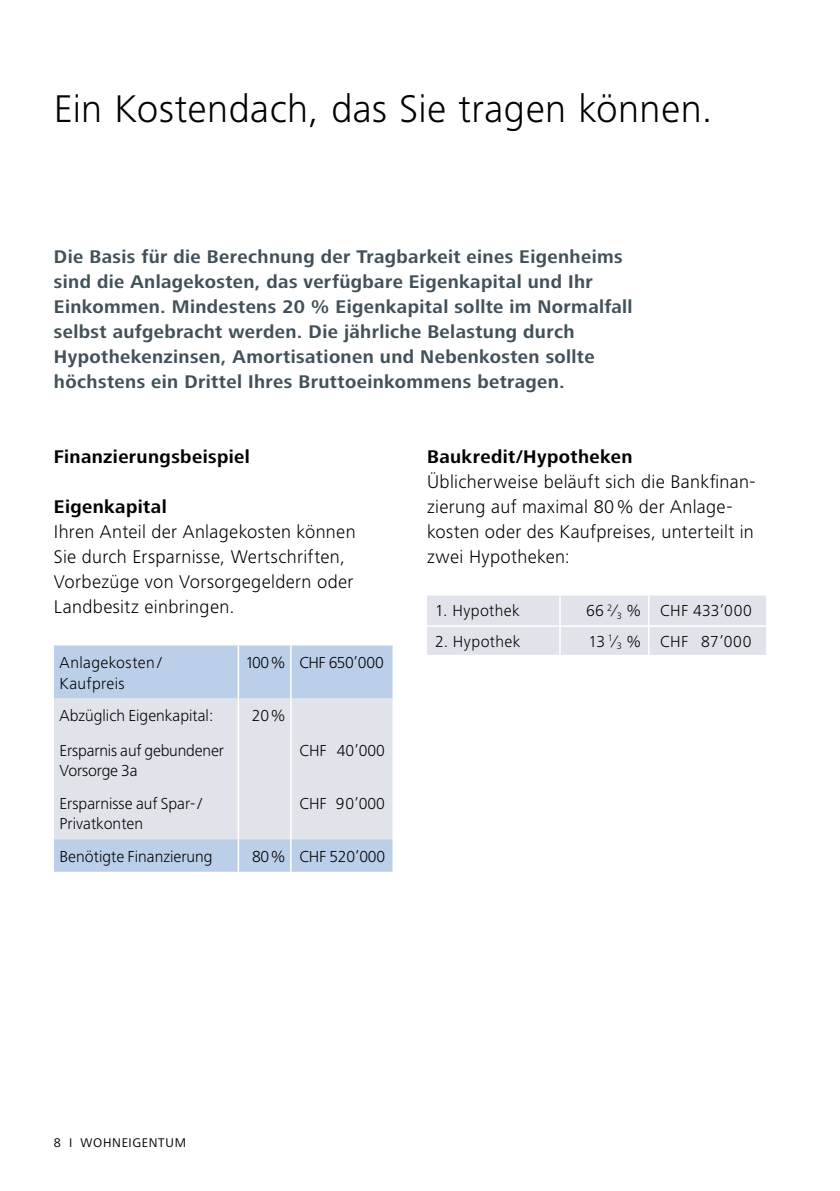
<style>
.page{position:relative;width:840px;height:1191px;background:#fff}
.page>*{position:absolute;margin:0;border:0;box-sizing:border-box;transform-origin:0 0}
.t1{font:300 40px "Frutiger Next LT";letter-spacing:.01em;color:#000}
.t2{font:700 19px/25px "Frutiger Next LT";letter-spacing:.02em;color:#425159}
.t3{font:300 19px/25px "Frutiger Next LT";letter-spacing:.015em;color:#000}
.t4{font:700 19px "Frutiger Next LT";letter-spacing:.02em;color:#000}
.t5{font:300 16.4px/20.4px "Frutiger Next LT";color:#000}
.t6{font:300 16.4px/20.4px "Frutiger Next LT";letter-spacing:.025em;color:#000}
.t7{font:300 16.4px "Frutiger Next LT";letter-spacing:-.03em;color:#000}
.t8{font:13px "Frutiger Next LT";letter-spacing:.05em;color:#000}
</style>
<div class="page">
<div style="left:54px;top:645px;width:338px;height:226px;background:#bbcfe9"></div>
<div style="left:54px;top:698px;width:338px;height:141px;background:#e0e4ea"></div>
<hr style="left:237px;top:645px;width:2px;height:53px;background:#fff">
<hr style="left:290px;top:645px;width:1px;height:53px;background:#fff">
<hr style="left:237px;top:698px;width:2px;height:35px;background:#fff">
<hr style="left:290px;top:698px;width:1px;height:35px;background:#fff">
<hr style="left:237px;top:733px;width:2px;height:53px;background:#fff">
<hr style="left:290px;top:733px;width:1px;height:53px;background:#fff">
<hr style="left:237px;top:786px;width:2px;height:53px;background:#fff">
<hr style="left:290px;top:786px;width:1px;height:53px;background:#fff">
<hr style="left:237px;top:839px;width:2px;height:32px;background:#fff">
<hr style="left:290px;top:839px;width:1px;height:32px;background:#fff">
<div style="left:427px;top:595px;width:338px;height:60px;background:#e0e4ea"></div>
<hr style="left:648px;top:625px;width:117px;height:2px;background:#fff">
<hr style="left:647px;top:627px;width:2px;height:28px;background:#fff">
<h1 class="t1" style="left:54px;top:86px;width:659px">Ein Kostendach, das Sie tragen können.</h1>
<p class="t2" style="left:54px;top:244px;width:580px">Die Basis für die Berechnung der Tragbarkeit eines Eigenheims sind die Anlagekosten, das verfügbare Eigenkapital und Ihr Einkommen. Mindestens 20 % Eigenkapital sollte im Normalfall selbst aufgebracht werden. Die jährliche Belastung durch Hypothekenzinsen, Amortisationen und Nebenkosten sollte höchstens ein Drittel Ihres Bruttoeinkommens betragen.</p>
<p class="t4" style="left:54px;top:446px;width:197px">Finanzierungsbeispiel</p>
<p class="t4" style="left:54px;top:496px;width:114px">Eigenkapital</p>
<p class="t3" style="left:54px;top:519px;width:303px">Ihren Anteil der Anlagekosten können Sie durch Ersparnisse, Wertschriften, Vorbezüge von Vorsorgegeldern oder Landbesitz einbringen.</p>
<p class="t6" style="left:60px;top:652px;width:104px">Anlagekosten /<br>Kaufpreis</p>
<p class="t7" style="left:245px;top:653px;width:140px">100% CHF 650’000</p>
<p class="t5" style="left:60px;top:705px;width:155px">Abzüglich Eigenkapital:</p>
<p class="t5" style="left:251px;top:705px;width:35px">20%</p>
<p class="t5" style="left:60px;top:740px;width:166px">Ersparnis auf gebundener<br>Vorsorge 3a</p>
<p class="t5" style="left:299px;top:740px;width:87px">CHF 40’000</p>
<p class="t5" style="left:60px;top:793px;width:144px">Ersparnisse auf Spar-/<br>Privatkonten</p>
<p class="t5" style="left:299px;top:793px;width:87px">CHF 90’000</p>
<p class="t5" style="left:60px;top:846px;width:154px">Benötigte Finanzierung</p>
<p class="t5" style="left:252px;top:846px;width:135px">80% CHF 520’000</p>
<p class="t4" style="left:427px;top:446px;width:207px">Baukredit/Hypotheken</p>
<p class="t3" style="left:427px;top:469px;width:330px">Üblicherweise beläuft sich die Bankfinan&shy;zierung auf maximal 80 % der Anlage&shy;kosten oder des Kaufpreises, unterteilt in zwei Hypotheken:</p>
<p class="t6" style="left:435px;top:601px;width:86px">1. Hypothek</p>
<p class="t6" style="left:585px;top:601px;width:167px">66 <sup>2</sup>⁄<sub>3</sub> % CHF 433’000</p>
<p class="t6" style="left:435px;top:631px;width:87px">2. Hypothek</p>
<p class="t6" style="left:588px;top:631px;width:164px">13 <sup>1</sup>⁄<sub>3</sub> % CHF 87’000</p>
<p class="t8" style="left:54px;top:1135px;width:133px">8 I WOHNEIGENTUM</p>
</div>
